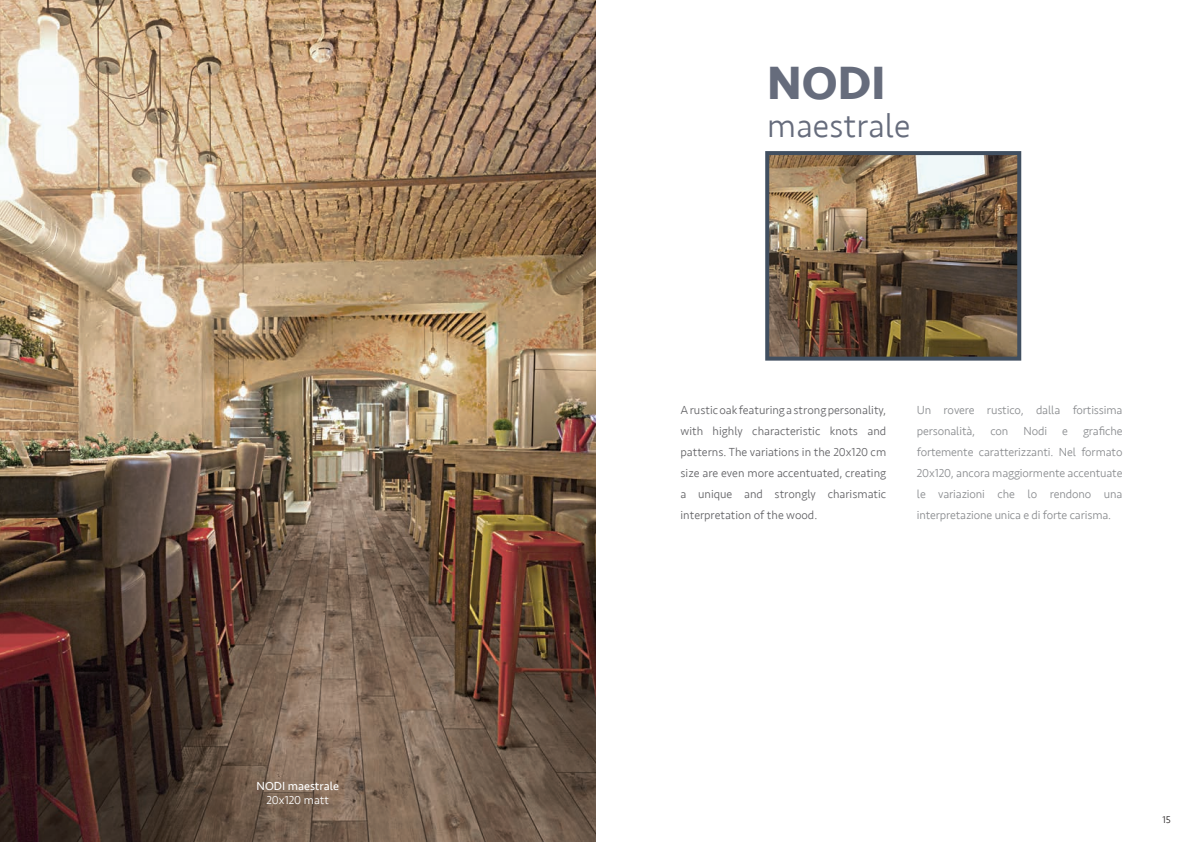
<style>
.page{position:relative;width:1191px;height:842px;background:#fff}
.page>*{position:absolute;margin:0;border:0;box-sizing:border-box;transform-origin:0 0}
.t1{font:700 48px "Seravek";color:#666c7c}
.t2{font:300 34px "Seravek";color:#666c7c}
.t3{font:300 12px/21px "Seravek";color:#636366;text-align:justify}
.t4{font:300 12px/21px "Seravek";letter-spacing:-.01em;color:#8a8c8f}
.t5{font:12px "Seravek";color:#fff}
.t6{font:300 12px "Seravek";color:#fff}
.t7{font:300 10px "Seravek";color:#231f20}
</style>
<div class="page">
<img style="left:0;top:0;width:595px;height:842px">
<img style="left:770px;top:156px;width:246px;height:200px">
<div style="left:765px;top:151px;width:256px;height:210px;border:4px solid #414f60"></div>
<p class="t5" style="left:256px;top:777px;width:84px">NODI maestrale</p>
<p class="t6" style="left:266px;top:793px;width:64px">20x120 matt</p>
<p class="t1" style="left:767px;top:44px;width:120px">NODI</p>
<p class="t2" style="left:767px;top:105px;width:145px">maestrale</p>
<p class="t3" style="left:680px;top:399px;width:207px">A rustic oak featuring a strong personality, with highly characteristic knots and patterns. The variations in the 20x120 cm size are even more accentuated, creating a unique and strongly charismatic interpretation of the wood.</p>
<p class="t4" style="left:916px;top:399px;width:207px">Un rovere rustico, dalla fortissima personalità,</p>
<p class="t4" style="left:916px;top:420px;width:207px;text-align:justify;text-indent:166px">grafiche fortemente caratterizzanti. Nel formato 20x120, ancora maggiormente accentuate le variazioni che lo rendono una interpretazione unica e di forte carisma.</p>
<p class="t4" style="left:990px;top:420px;width:20px">con</p>
<p class="t4" style="left:1023px;top:420px;width:25px">Nodi</p>
<p class="t4" style="left:1062px;top:420px;width:7px">e</p>
<p class="t7" style="left:1162px;top:814px;width:10px">15</p>
</div>
